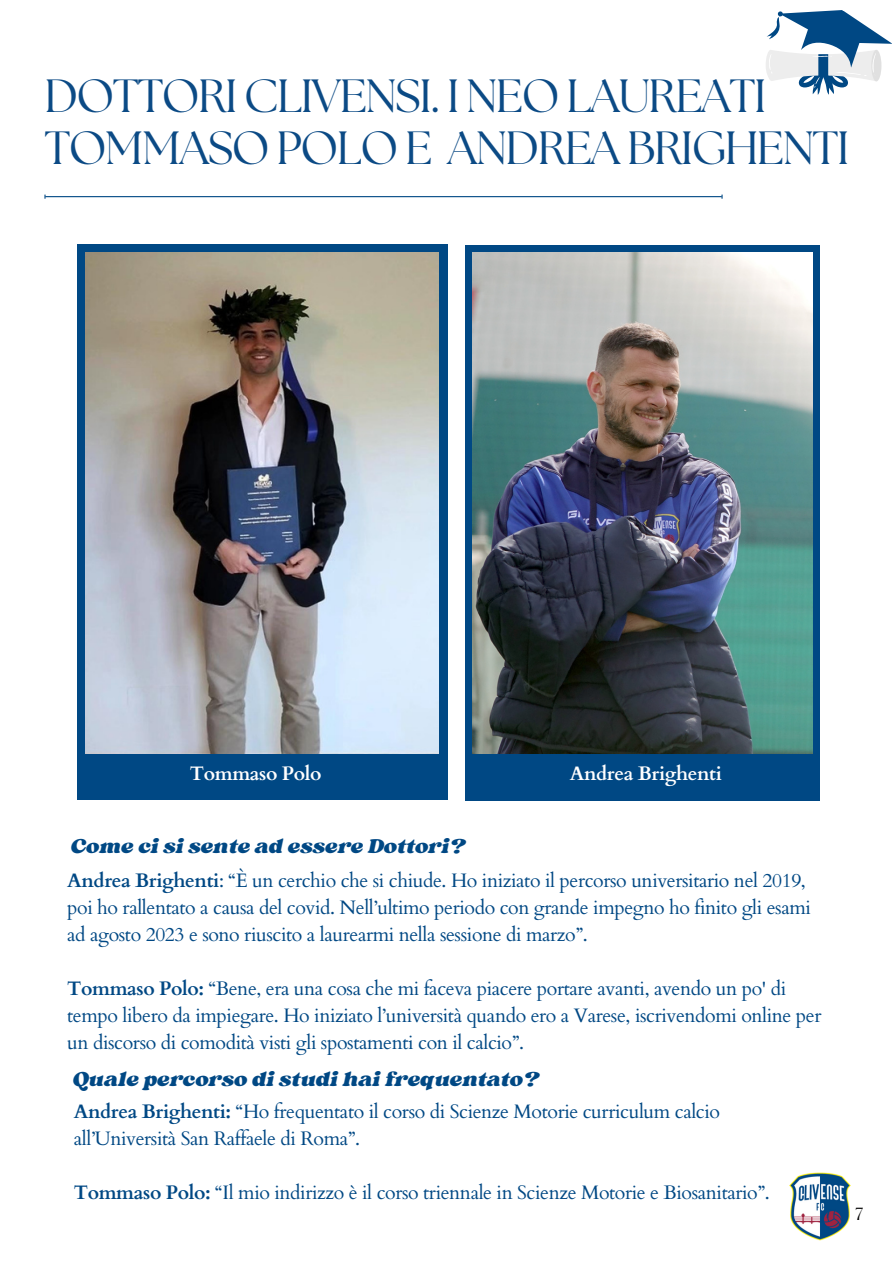
<style>
.page{position:relative;width:894px;height:1264px;background:#fff}
.page>*{position:absolute;margin:0;border:0;box-sizing:border-box;transform-origin:0 0}
.t1{font:46.5px/51.8px "The Seasons";letter-spacing:-.035em;color:#0b4a85}
.t2{font:italic 21px "Sergio Trendy";color:#004884}
.t3{font:19.5px/27px "Cardo";letter-spacing:-.02em;color:#004884}
.t4{font:700 19.5px "Cardo";letter-spacing:-.02em;color:#fff}
.t5{font:17.55px "The Seasons";color:#000001}
.s1{font-weight:700}
</style>
<div class="page">
<hr style="left:45px;top:196px;width:676px;height:1px;background:#004884">
<img style="left:789px;top:1172px;width:62px;height:68px">
<svg style="left:766px;top:10px;width:126px;height:85px"></svg>
<div style="left:77px;top:245px;width:370px;height:555px;background:#004884"></div>
<img style="left:85px;top:252px;width:354px;height:501px">
<div style="left:465px;top:245px;width:354px;height:555px;background:#004884"></div>
<img style="left:472px;top:252px;width:340px;height:501px">
<p class="t1" style="left:44px;top:73px;width:806px">DOTTORI CLIVENSI. I NEO LAUREATI<br>TOMMASO POLO E ANDREA BRIGHENTI</p>
<p class="t4" style="left:190px;top:761px;width:133px">Tommaso Polo</p>
<p class="t4" style="left:569px;top:761px;width:154px">Andrea Brighenti</p>
<h1 class="t2" style="left:70px;top:832px;width:396px">Come ci si sente ad essere Dottori?</h1>
<p class="t3" style="left:67px;top:867px;width:745px"><span class="s1">Andrea Brighenti</span>: “È un cerchio che si chiude. Ho iniziato il percorso universitario nel 2019, poi ho rallentato a causa del covid. Nell’ultimo periodo con grande impegno ho finito gli esami ad agosto 2023 e sono riuscito a laurearmi nella sessione di marzo”.</p>
<p class="t3" style="left:67px;top:975px;width:755px"><span class="s1">Tommaso Polo:</span> “Bene, era una cosa che mi faceva piacere portare avanti, avendo un po' di tempo libero da impiegare. Ho iniziato l’università quando ero a Varese, iscrivendomi online per un discorso di comodità visti gli spostamenti con il calcio”.</p>
<p class="t2" style="left:72px;top:1065px;width:468px">Quale percorso di studi hai frequentato?</p>
<p class="t3" style="left:74px;top:1098px;width:647px"><span class="s1">Andrea Brighenti:</span> “Ho frequentato il corso di Scienze Motorie curriculum calcio all’Università San Raffaele di Roma”.</p>
<p class="t3" style="left:74px;top:1179px;width:697px"><span class="s1">Tommaso Polo:</span> “Il mio indirizzo è il corso triennale in Scienze Motorie e Biosanitario”.</p>
<h2 class="t5" style="left:855px;top:1206px;width:9px">7</h2>
</div>
